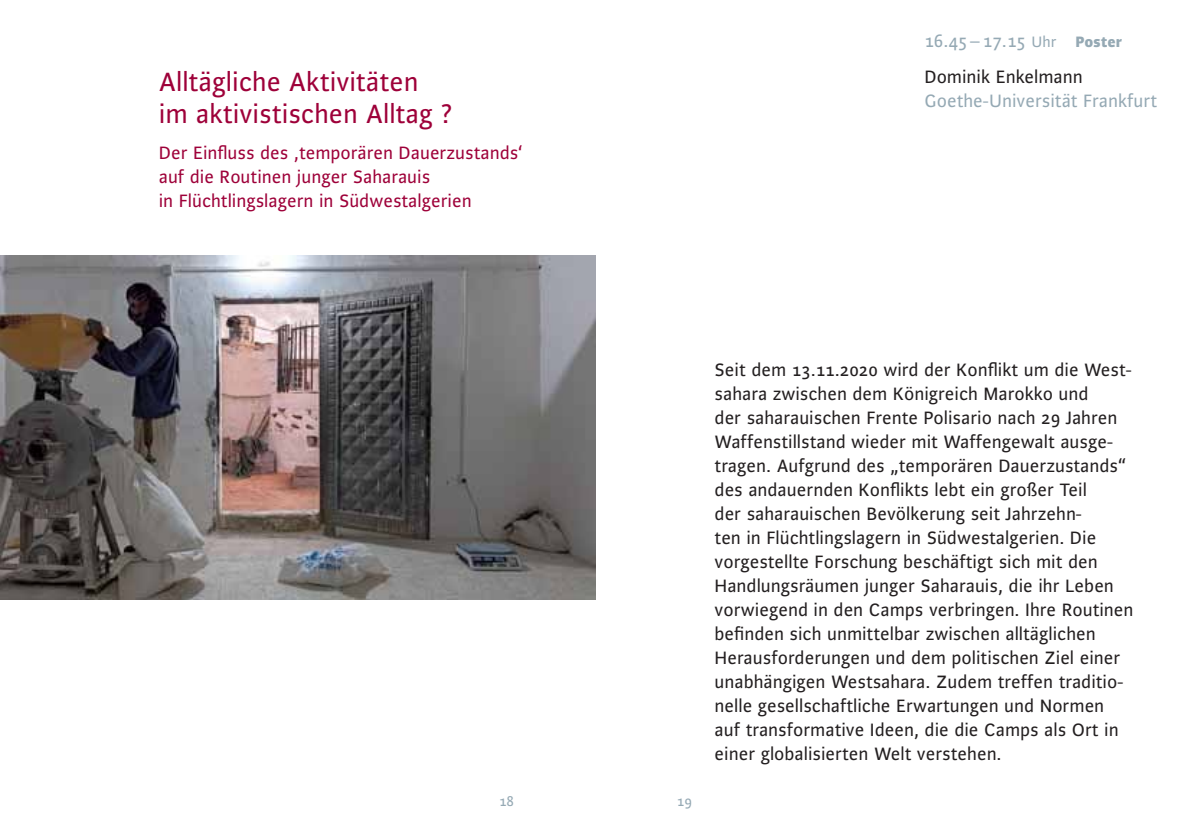
<style>
.page{position:relative;width:1191px;height:840px;background:#fff}
.page>*{position:absolute;margin:0;border:0;box-sizing:border-box;transform-origin:0 0}
.t1{font:28px/32px "Alibi Roman Os F";color:#9e0039}
.t2{font:19px/24px "Alibi Roman Os F";color:#231f20}
.t3{font:19px/24px "Alibi Roman Os F";color:#9e0039}
.t4{font:19px "Alibi Roman Os F";color:#95a9b4}
.t5{font:15px "Alibi Roman Os F";color:#95a9b4}
.s1{color:#95a9b4}
.s2{font-size:16px;color:#95a9b4}
.s3{font-family:"Alibi";font-weight:800;font-size:16px;color:#95a9b4}
</style>
<div class="page">
<img style="left:0;top:255px;width:595px;height:344px">
<h1 class="t1" style="left:159px;top:65px;width:295px">Alltägliche Aktivitäten im aktivistischen Alltag ?</h1>
<p class="t3" style="left:159px;top:140px;width:366px">Der Einfluss des ‚temporären Dauerzustands‘ auf die Routinen junger Saharauis<br>in Flüchtlingslagern in Südwestalgerien</p>
<p class="t2" style="left:924px;top:22px;width:199px;line-height:36px"><span class="s1">16.45–17.15</span> <span class="s2">U hr</span> <span class="s3">Poster<br></span>Dominik Enkelmann</p>
<p class="t4" style="left:924px;top:88px;width:234px">Goethe-U niversität Frankfurt</p>
<p class="t5" style="left:499px;top:791px;width:16px">18</p>
<p class="t5" style="left:677px;top:791px;width:16px">19</p>
<p class="t2" style="left:714px;top:357px;width:420px">Seit dem 13.11.2020 wird der Konflikt um die West&shy;sahara zwischen dem Königreich Marokko und<br>der saharauischen Frente Polisario nach 29 Jahren Waffenstillstand wieder mit Waffengewalt ausge&shy;tragen. Aufgrund des „temporären Dauerzustands“ des andauernden Konflikts lebt ein großer Teil<br>der saharauischen Bevölkerung seit Jahrzehn-<br>ten in Flüchtlingslagern in Südwestalgerien. Die vorgestellte Forschung beschäftigt sich mit den Handlungsräumen junger Saharauis, die ihr Leben vorwiegend in den Camps verbringen. Ihre Routinen befinden sich unmittelbar zwischen alltäglichen Herausforderungen und dem politischen Ziel einer unabhängigen Westsahara. Zudem treffen traditio&shy;nelle gesellschaftliche Erwartungen und Normen auf transformative Ideen, die die Camps als Ort in einer globalisierten Welt verstehen.</p>
</div>
